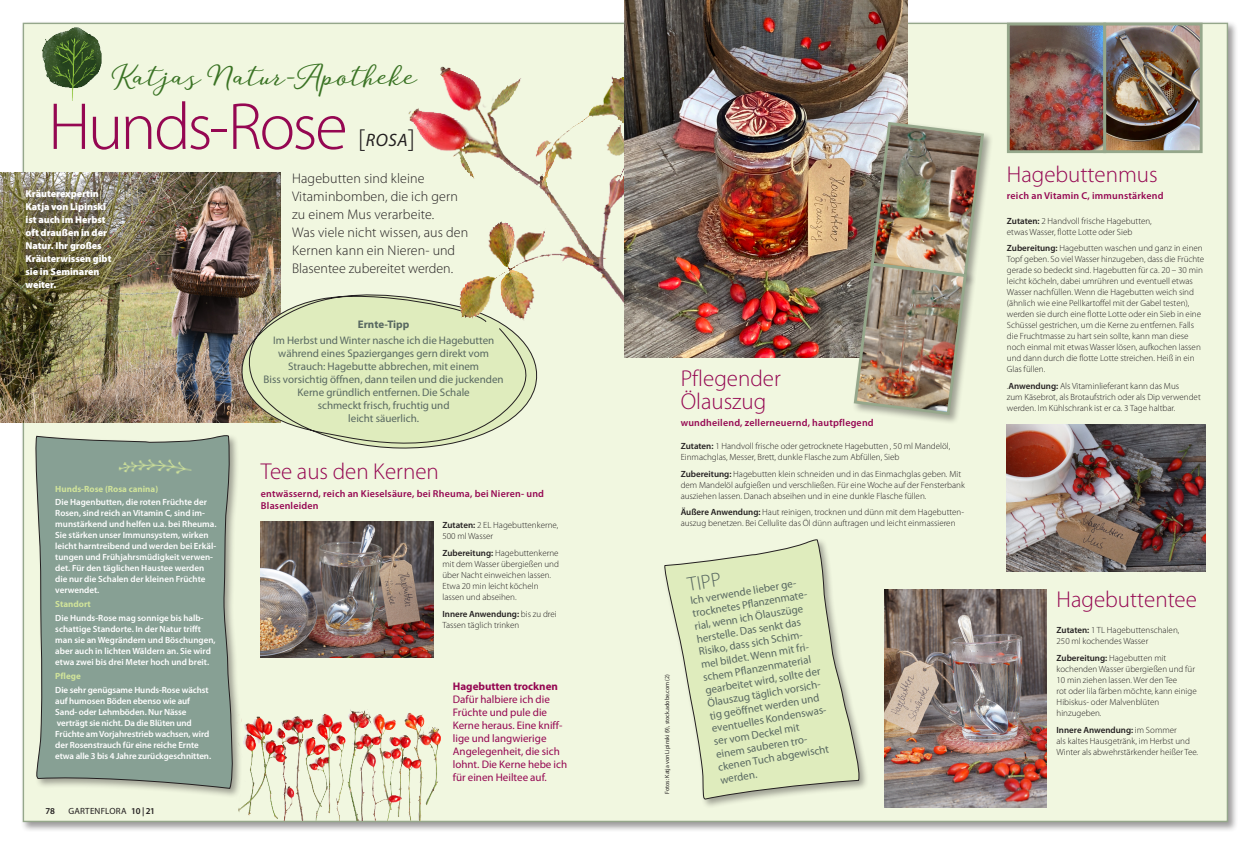
<style>
.page{position:relative;width:1248px;height:842px;background:#fff}
.page>*{position:absolute;margin:0;border:0;box-sizing:border-box;transform-origin:0 0}
.t1{font:300 67px "Myriad Pro";letter-spacing:-.04em;color:#950752}
.Kleine_Titel{font:300 23px/23px "Myriad Pro";color:#950752}
.t2{font:700 22px "Guess";color:#3a7324}
.Ernte_Tipp{font:300 20px "Myriad Pro";color:#586861}
.t3{font:italic 18px "Myriad Pro";color:#231f20}
.Vorspann_Kraeuter{font:300 14px/18px "Myriad Pro";letter-spacing:.01em;color:#231f20}
.Ernte_Tipp-2{font:11px/13px "Myriad Pro";color:#586861;text-align:center}
.Ernte_Tipp-3{font:11px/13px "Myriad Pro";color:#950752}
.Ernte_Tipp-4{font:700 11px "Myriad Pro";color:#950752}
.Ernte_Tipp-5{font:700 11px "Myriad Pro";color:#586861}
.Rezept__Vorspann{font:600 10px/12px "Myriad Pro";letter-spacing:.02em;color:#950752}
.Rezepte_Text{font:900 10px/13px "Myriad Pro";letter-spacing:-.005em;color:#fff}
.Rezepte_Text-2{font:300 9px/11px "Myriad Pro";color:#231f20}
.Steckbrief{font:600 9px/11px "Myriad Pro";color:#fff}
.Steckbrief-2{font:700 9px "Myriad Pro";color:#d0e39a}
.t4{font:9px "Myriad Pro";letter-spacing:.025em;color:#231f20}
.t5{font:600 9px "Myriad Pro";color:#231f20}
.Fotozeile{font:6px "Myriad Pro";color:#231f20}
.s1{font-weight:300;font-style:normal;font-size:27px}
.s2{font-weight:600}
</style>
<div class="page">
<div style="left:21px;top:21px;width:1217px;height:811px;background:#231f20;opacity:.45"></div>
<div style="left:23px;top:23px;width:1204px;height:799px;background:#f1f7e0;border:1px solid #95a78b"></div>
<img style="left:0;top:173px;width:281px;height:249px">
<svg style="left:236px;top:288px;width:302px;height:161px;background:#d6dfb7"></svg>
<img style="left:236px;top:709px;width:213px;height:112px">
<img style="left:388px;top:66px;width:236px;height:298px">
<img style="left:624px;top:0;width:283px;height:357px">
<img style="left:1006px;top:424px;width:199px;height:148px">
<div style="left:662px;top:538px;width:207px;height:271px;background:#231f20;opacity:.4"></div>
<svg style="left:663px;top:539px;width:197px;height:261px"></svg>
<img style="left:884px;top:590px;width:162px;height:218px">
<div style="left:34px;top:433px;width:208px;height:365px;background:#231f20;opacity:.4"></div>
<svg style="left:34px;top:434px;width:200px;height:355px;background:#8ea598"></svg>
<img style="left:36px;top:21px;width:66px;height:80px">
<img style="left:112px;top:446px;width:88px;height:36px">
<img style="left:1010px;top:27px;width:188px;height:122px">
<div style="left:1006px;top:23px;width:100px;height:130px;border:3px solid #95a78b"></div>
<div style="left:1103px;top:23px;width:99px;height:130px;border:3px solid #95a78b"></div>
<div style="left:869px;top:120px;width:124px;height:167px;background:#231f20;opacity:.4"></div>
<img style="left:261px;top:522px;width:173px;height:136px">
<div style="left:852px;top:261px;width:124px;height:164px;background:#231f20;opacity:.4"></div>
<img style="left:852px;top:120px;width:133px;height:297px">
<div style="left:14px;top:179px;width:109px;height:122px;background:#231f20;opacity:.75"></div>
<p class="t2" style="left:108px;top:61px;width:309px">Katjas Natur-Apotheke</p>
<p class="t1" style="left:48px;top:90px;width:301px">Hunds-Rose</p>
<p class="t3" style="left:358px;top:130px;width:59px"><span class="s1">[</span>ROSA<span class="s1">]</span></p>
<p class="Rezepte_Text" style="left:26px;top:188px;width:87px">Kräuterexpertin<br>Katja von Lipinski ist auch im Herbst oft draußen in der<br>Natur. Ihr großes<br>Kräuterwissen gibt sie in Seminaren weiter.</p>
<p class="Steckbrief-2" style="left:55px;top:483px;width:104px">Hunds-Rose (Rosa canina)</p>
<p class="Steckbrief" style="left:55px;top:497px;width:163px">Die Hagenbutten, die roten Früchte der Rosen, sind reich an Vitamin C, sind im&shy;munstärkend und helfen u.a. bei Rheuma.<br>Sie stärken unser Immunsystem, wirken leicht harntreibend und werden bei Erkäl&shy;tungen und Frühjahrsmüdigkeit verwen&shy;det. Für den täglichen Haustee werden die nur die Schalen der kleinen Früchte verwendet.</p>
<p class="Steckbrief-2" style="left:55px;top:599px;width:37px">Standort</p>
<p class="Steckbrief" style="left:55px;top:613px;width:162px">Die Hunds-Rose mag sonnige bis halb&shy;schattige Standorte. In der Natur trifft man sie an Wegrändern und Böschungen, aber auch in lichten Wäldern an. Sie wird etwa zwei bis drei Meter hoch und breit.</p>
<p class="Steckbrief-2" style="left:55px;top:671px;width:27px">Pflege</p>
<p class="Steckbrief" style="left:55px;top:684px;width:157px">Die sehr genügsame Hunds-Rose wächst auf humosen Böden ebenso wie auf Sand- oder Lehmböden. Nur Nässe verträgt sie nicht. Da die Blüten und Früchte am Vorjahrestrieb wachsen, wird der Rosenstrauch für eine reiche Ernte etwa alle 3 bis 4 Jahre zurückgeschnitten.</p>
<p class="t5" style="left:45px;top:806px;width:11px">78</p>
<p class="t4" style="left:68px;top:806px;width:88px">GARTENFLORA <span class="s2">10 |21</span></p>
<p class="Vorspann_Kraeuter" style="left:292px;top:170px;width:178px">Hagebutten sind kleine<br>Vitaminbomben, die ich gern zu einem Mus verarbeite.<br>Was viele nicht wissen, aus den<br>Kernen kann ein Nieren- und<br>Blasentee zubereitet werden.</p>
<p class="Ernte_Tipp-5" style="left:358px;top:318px;width:53px">Ernte-Tipp</p>
<p class="Ernte_Tipp-2" style="left:263px;top:334px;width:242px">Im Herbst und Winter nasche ich die Hagebutten während eines Spazierganges gern direkt vom Strauch: Hagebutte abbrechen, mit einem<br>Biss vorsichtig öffnen, dann teilen und die juckenden Kerne gründlich entfernen. Die Schale<br>schmeckt frisch, fruchtig und<br>leicht säuerlich.</p>
<p class="Kleine_Titel" style="left:261px;top:461px;width:179px">Tee aus den Kernen</p>
<p class="Rezept__Vorspann" style="left:261px;top:488px;width:284px">entwässernd, reich an Kieselsäure, bei Rheuma, bei Nieren- und<br>Blasenleiden</p>
<p class="Rezepte_Text-2" style="left:442px;top:520px;width:117px"><span class="s2">Zutaten:</span> 2 EL Hagebuttenkerne,<br>500 ml Wasser</p>
<p class="Rezepte_Text-2" style="left:442px;top:548px;width:118px"><span class="s2">Zubereitung:</span> Hagebuttenkerne mit dem Wasser übergießen und über Nacht einweichen lassen.<br>Etwa 20 min leicht köcheln lassen und abseihen.</p>
<p class="Rezepte_Text-2" style="left:442px;top:608px;width:116px"><span class="s2">Innere Anwendung:</span> bis zu drei<br>Tassen täglich trinken</p>
<p class="Ernte_Tipp-4" style="left:453px;top:680px;width:107px">Hagebutten trocknen</p>
<p class="Ernte_Tipp-3" style="left:453px;top:693px;width:116px">Dafür halbiere ich die<br>Früchte und pule die<br>Kerne heraus. Eine kniff&shy;lige und langwierige<br>Angelegenheit, die sich lohnt. Die Kerne hebe ich für einen Heiltee auf.</p>
<p class="Kleine_Titel" style="left:680px;top:367px;width:102px">Pflegender<br>Ölauszug</p>
<p class="Rezept__Vorspann" style="left:680px;top:417px;width:194px">wundheilend, zellerneuernd, hautpflegend</p>
<p class="Rezepte_Text-2" style="left:680px;top:441px;width:271px"><span class="s2">Zutaten:</span> 1 Handvoll frische oder getrocknete Hagebutten , 50 ml Mandelöl,<br>Einmachglas, Messer, Brett, dunkle Flasche zum Abfüllen, Sieb</p>
<p class="Rezepte_Text-2" style="left:680px;top:468px;width:286px"><span class="s2">Zubereitung:</span> Hagebutten klein schneiden und in das Einmachglas geben. Mit dem Mandelöl aufgießen und verschließen. Für eine Woche auf der Fensterbank ausziehen lassen. Danach abseihen und in eine dunkle Flasche füllen.</p>
<p class="Rezepte_Text-2" style="left:680px;top:507px;width:285px"><span class="s2">Äußere Anwendung:</span> Haut reinigen, trocknen und dünn mit dem Hagebutten&shy;auszug benetzen. Bei Cellulite das Öl dünn auftragen und leicht einmassieren</p>
<p class="Fotozeile" style="left:663px;top:794px;width:121px;rotate:-90deg">Fotos: Katja von Lipinski (9), stock.adobe.com (2)</p>
<p class="Ernte_Tipp" style="left:685px;top:574px;width:35px;rotate:-10deg">TIPP</p>
<p class="Ernte_Tipp-2" style="left:689px;top:594px;width:121px;text-align:left;rotate:-9deg">Ich verwende lieber ge&shy;trocknetes Pflanzenmate&shy;rial, wenn ich Ölauszüge herstelle. Das senkt das<br>Risiko, dass sich Schim&shy;mel bildet. Wenn mit fri&shy;schem Pflanzenmaterial gearbeitet wird, sollte der<br>Ölauszug täglich vorsich&shy;tig geöffnet werden und eventuelles Kondenswas&shy;ser vom Deckel mit<br>einem sauberen tro&shy;ckenen Tuch abgewischt werden.</p>
<p class="Kleine_Titel" style="left:1006px;top:163px;width:152px">Hagebuttenmus</p>
<p class="Rezept__Vorspann" style="left:1006px;top:190px;width:158px">reich an Vitamin C, immunstärkend</p>
<p class="Rezepte_Text-2" style="left:1006px;top:215px;width:146px"><span class="s2">Zutaten:</span> 2 Handvoll frische Hagebutten, etwas Wasser, flotte Lotte oder Sieb</p>
<p class="Rezepte_Text-2" style="left:1006px;top:243px;width:199px"><span class="s2">Zubereitung:</span> Hagebutten waschen und ganz in einen Topf geben. So viel Wasser hinzugeben, dass die Früchte gerade so bedeckt sind. Hagebutten für ca. 20 – 30 min leicht köcheln, dabei umrühren und eventuell etwas Wasser nachfüllen. Wenn die Hagebutten weich sind (ähnlich wie eine Pellkartoffel mit der Gabel testen), werden sie durch eine flotte Lotte oder ein Sieb in eine Schüssel gestrichen, um die Kerne zu entfernen. Falls die Fruchtmasse zu hart sein sollte, kann man diese noch einmal mit etwas Wasser lösen, aufkochen lassen und dann durch die flotte Lotte streichen. Heiß in ein Glas füllen.</p>
<p class="Rezepte_Text-2" style="left:1006px;top:381px;width:195px">.<span class="s2">Anwendung:</span> Als Vitaminlieferant kann das Mus<br>zum Käsebrot, als Brotaufstrich oder als Dip verwendet werden. Im Kühlschrank ist er ca. 3 Tage haltbar.</p>
<p class="Kleine_Titel" style="left:1056px;top:588px;width:142px">Hagebuttentee</p>
<p class="Rezepte_Text-2" style="left:1056px;top:625px;width:124px"><span class="s2">Zutaten:</span> 1 TL Hagebuttenschalen,<br>250 ml kochendes Wasser</p>
<p class="Rezepte_Text-2" style="left:1056px;top:653px;width:142px"><span class="s2">Zubereitung:</span> Hagebutten mit kochenden Wasser übergießen und für<br>10 min ziehen lassen. Wer den Tee<br>rot oder lila färben möchte, kann einige<br>Hibiskus- oder Malvenblüten hinzugeben.</p>
<p class="Rezepte_Text-2" style="left:1056px;top:724px;width:143px"><span class="s2">Innere Anwendung:</span> im Sommer<br>als kaltes Hausgetränk, im Herbst und<br>Winter als abwehrstärkender heißer Tee.</p>
</div>
